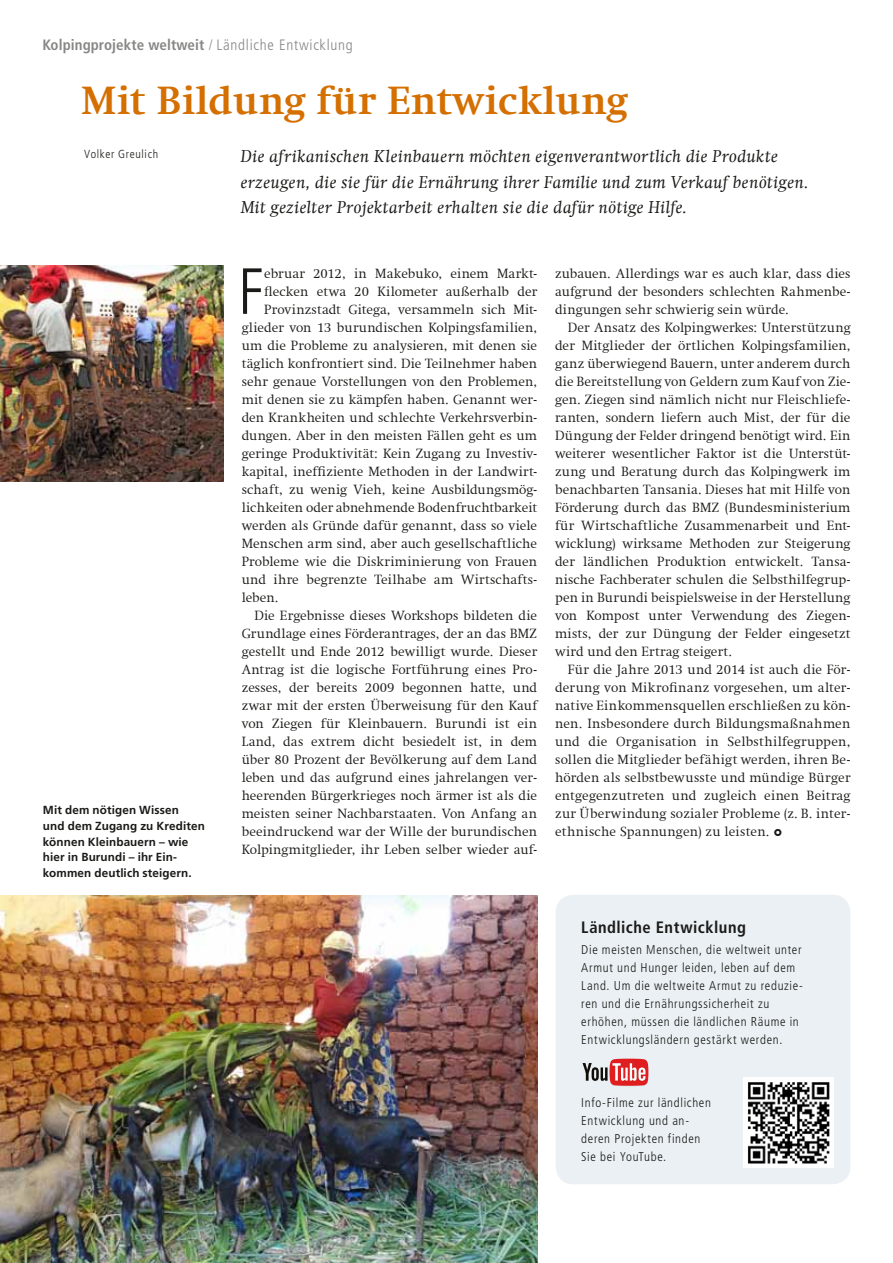
<style>
.page{position:relative;width:893px;height:1263px;background:#fff}
.page>*{position:absolute;margin:0;border:0;box-sizing:border-box;transform-origin:0 0}
.t1{font:300 condensed 65.1px "Frutiger";color:#1a1a18}
.t2{font:700 39.75px "Swift Com";letter-spacing:.01em;color:#d46f00}
.t3{font:italic 17.25px/25.5px "Swift Com";letter-spacing:.03em;color:#1a1a18}
.t4{font:700 condensed 16.5px "Frutiger LT Std";letter-spacing:.03em;color:#1a1a18}
.t5{font:700 condensed 15px "Frutiger LT Std";letter-spacing:.005em;color:#878786}
.t6{font:300 13.5px/18px "Swift Com";letter-spacing:.01em;color:#1a1a18;text-align:justify}
.t7{font:300 condensed 12.75px/18px "Frutiger LT Std";letter-spacing:.05em;color:#1a1a18}
.t8{font:700 11.7px/15.8px "Frutiger";letter-spacing:.01em;color:#1a1a18}
.t9{font:300 condensed 11.7px "Frutiger LT Std";letter-spacing:.06em;color:#1a1a18}
.s1{font-weight:300}
</style>
<div class="page">
<img style="left:0;top:895px;width:537px;height:368px">
<div style="left:556px;top:895px;width:294px;height:289px;background:#eaf0f4;border-radius:18px"></div>
<img style="left:0;top:266px;width:223px;height:216px">
<img style="left:743px;top:1077px;width:90px;height:91px">
<svg style="left:583px;top:1059px;width:65px;height:27px"></svg>
<p class="t5" style="left:43px;top:35px;width:312px">Kolpingprojekte weltweit <span class="s1">/ Ländliche Entwicklung</span></p>
<h2 class="t2" style="left:81px;top:76px;width:549px">Mit Bildung für Entwicklung</h2>
<p class="t3" style="left:241px;top:143px;width:569px">Die afrikanischen Kleinbauern möchten eigenverantwortlich die Produkte erzeugen, die sie für die Ernährung ihrer Familie und zum Verkauf benötigen.<br>Mit gezielter Projektarbeit erhalten sie die dafür nötige Hilfe.</p>
<p class="t9" style="left:84px;top:148px;width:76px">Volker Greulich</p>
<p class="t8" style="left:43px;top:802px;width:163px">Mit dem nötigen Wissen<br>und dem Zugang zu Krediten können Kleinbauern – wie hier in Burundi – ihr Ein&shy;kommen deutlich steigern.</p>
<h1 class="t1" style="left:238px;top:254px;width:28px">F</h1>
<p class="t6" style="left:264px;top:264px;width:273px">ebruar 2012, in Makebuko, einem Markt-</p>
<p class="t6" style="left:264px;top:282px;width:274px">flecken etwa 20 Kilometer außerhalb der</p>
<p class="t6" style="left:264px;top:300px;width:274px">Provinzstadt Gitega, versammeln sich Mit-</p>
<p class="t6" style="left:242px;top:318px;width:297px">glieder von 13 burundischen Kolpingsfamilien,</p>
<p class="t6" style="left:242px;top:336px;width:297px">um die Probleme zu analysieren, mit denen sie</p>
<p class="t6" style="left:242px;top:354px;width:297px">täglich konfrontiert sind. Die Teilnehmer haben</p>
<p class="t6" style="left:242px;top:372px;width:297px">sehr genaue Vorstellungen von den Problemen,</p>
<p class="t6" style="left:242px;top:390px;width:297px">mit denen sie zu kämpfen haben. Genannt wer-</p>
<p class="t6" style="left:242px;top:408px;width:297px">den Krankheiten und schlechte Verkehrsverbin-</p>
<p class="t6" style="left:242px;top:426px;width:297px">dungen. Aber in den meisten Fällen geht es um</p>
<p class="t6" style="left:242px;top:444px;width:297px">geringe Produktivität: Kein Zugang zu Investiv-</p>
<p class="t6" style="left:242px;top:462px;width:297px">kapital, ineffiziente Methoden in der Landwirt-</p>
<p class="t6" style="left:242px;top:480px;width:297px">schaft, zu wenig Vieh, keine Ausbildungsmög-</p>
<p class="t6" style="left:242px;top:498px;width:297px">lichkeiten oder abnehmende Bodenfruchtbarkeit</p>
<p class="t6" style="left:242px;top:516px;width:297px">werden als Gründe dafür genannt, dass so viele</p>
<p class="t6" style="left:242px;top:534px;width:297px">Menschen arm sind, aber auch gesellschaftliche</p>
<p class="t6" style="left:242px;top:552px;width:297px">Probleme wie die Diskriminierung von Frauen</p>
<p class="t6" style="left:242px;top:570px;width:296px">und ihre begrenzte Teilhabe am Wirtschafts-</p>
<p class="t6" style="left:242px;top:588px;width:38px">leben.</p>
<p class="t6" style="left:254px;top:606px;width:284px">Die Ergebnisse dieses Workshops bildeten die</p>
<p class="t6" style="left:242px;top:624px;width:297px">Grundlage eines Förderantrages, der an das BMZ</p>
<p class="t6" style="left:242px;top:642px;width:297px">gestellt und Ende 2012 bewilligt wurde. Dieser</p>
<p class="t6" style="left:242px;top:660px;width:297px">Antrag ist die logische Fortführung eines Pro-</p>
<p class="t6" style="left:242px;top:678px;width:297px">zesses, der bereits 2009 begonnen hatte, und</p>
<p class="t6" style="left:242px;top:696px;width:297px">zwar mit der ersten Überweisung für den Kauf</p>
<p class="t6" style="left:242px;top:714px;width:297px">von Ziegen für Kleinbauern. Burundi ist ein</p>
<p class="t6" style="left:242px;top:732px;width:297px">Land, das extrem dicht besiedelt ist, in dem</p>
<p class="t6" style="left:242px;top:750px;width:297px">über 80 Prozent der Bevölkerung auf dem Land</p>
<p class="t6" style="left:242px;top:768px;width:297px">leben und das aufgrund eines jahrelangen ver-</p>
<p class="t6" style="left:242px;top:786px;width:297px">heerenden Bürgerkrieges noch ärmer ist als die</p>
<p class="t6" style="left:242px;top:804px;width:297px">meisten seiner Nachbarstaaten. Von Anfang an</p>
<p class="t6" style="left:242px;top:822px;width:297px">beeindruckend war der Wille der burundischen</p>
<p class="t6" style="left:242px;top:840px;width:297px">Kolpingmitglieder, ihr Leben selber wieder auf-</p>
<p class="t6" style="left:555px;top:264px;width:297px">zubauen. Allerdings war es auch klar, dass dies aufgrund der besonders schlechten Rahmenbe&shy;dingungen sehr schwierig sein würde.</p>
<p class="t6" style="left:555px;top:318px;width:297px;text-indent:13px">Der Ansatz des Kolpingwerkes: Unterstützung der Mitglieder der örtlichen Kolpingsfamilien, ganz überwiegend Bauern, unter anderem durch die Bereitstellung von Geldern zum Kauf von Zie&shy;gen. Ziegen sind nämlich nicht nur Fleischliefe&shy;ranten, sondern liefern auch Mist, der für die Düngung der Felder dringend benötigt wird. Ein weiterer wesentlicher Faktor ist die Unterstüt&shy;zung und Beratung durch das Kolpingwerk im benachbarten Tansania. Dieses hat mit Hilfe von Förderung durch das BMZ (Bundesministerium für Wirtschaftliche Zusammenarbeit und Ent&shy;wicklung) wirksame Methoden zur Steigerung der ländlichen Produktion entwickelt. Tansa&shy;nische Fachberater schulen die Selbsthilfegrup&shy;pen in Burundi beispielsweise in der Herstellung von Kompost unter Verwendung des Ziegen&shy;mists, der zur Düngung der Felder eingesetzt wird und den Ertrag steigert.</p>
<p class="t6" style="left:555px;top:660px;width:297px;text-indent:13px">Für die Jahre 2013 und 2014 ist auch die För&shy;derung von Mikrofinanz vorgesehen, um alter&shy;native Einkommensquellen erschließen zu kön&shy;nen. Insbesondere durch Bildungsmaßnahmen und die Organisation in Selbsthilfegruppen, sollen die Mitglieder befähigt werden, ihren Be&shy;hörden als selbstbewusste und mündige Bürger entgegenzutreten und zugleich einen Beitrag zur Überwindung sozialer Probleme (z. B. inter&shy;ethnische Spannungen) zu leisten. <sub>&gt;</sub></p>
<p class="t4" style="left:581px;top:917px;width:166px">Ländliche Entwicklung</p>
<p class="t7" style="left:581px;top:940px;width:222px">Die meisten Menschen, die weltweit unter Armut und Hunger leiden, leben auf dem Land. Um die weltweite Armut zu reduzie&shy;ren und die Ernährungssicherheit zu erhöhen, müssen die ländlichen Räume in Entwicklungsländern gestärkt werden.</p>
<p class="t7" style="left:581px;top:1093px;width:131px">Info-Filme zur ländlichen<br>Entwicklung und an&shy;deren Projekten finden<br>Sie bei YouTube.</p>
</div>
